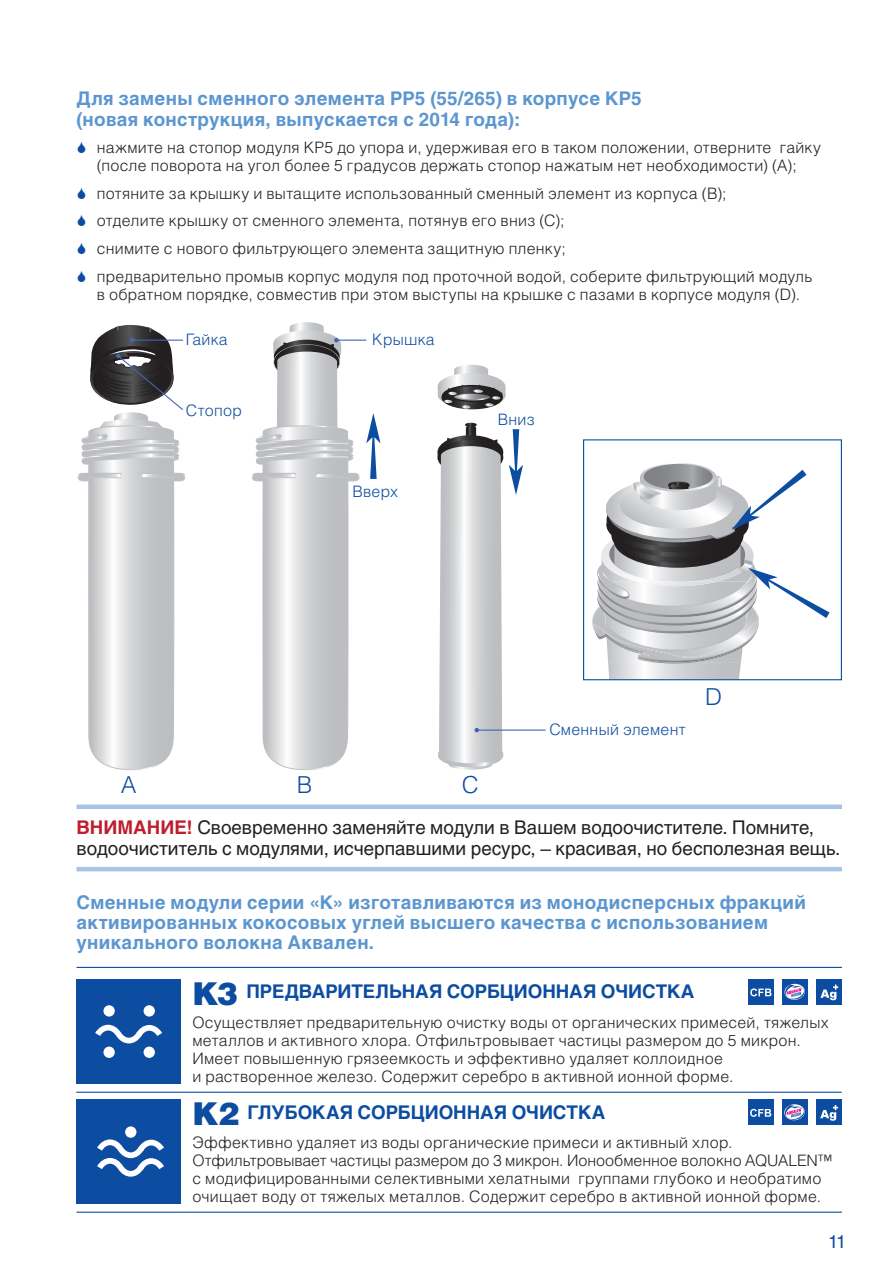
<style>
.page{position:relative;width:893px;height:1276px;background:#fff}
.page>*{position:absolute;margin:0;border:0;box-sizing:border-box;transform-origin:0 0}
.t1{font:300 23.4px "Helios";color:#0d4da1}
.t2{font:700 18.68px/20.2px "Helios";letter-spacing:.02em;color:#5c96d0}
.t3{font:18.68px/20.2px "Helios";color:#231f20}
.t4{font:700 18.68px "Helios";letter-spacing:-.005em;color:#0d4da1}
.t5{font:18px "Helios";color:#0d4da1}
.t6{font:300 15.75px/18px "Helios";letter-spacing:.02em;color:#231f20}
.t7{font:300 15.75px "Helios";letter-spacing:.02em;color:#0d4da1}
.s1{font-weight:700;color:#be1f2e}
.s2{font-family:"Helios Black C";font-weight:400;font-size:31.5px}
</style>
<div class="page">
<hr style="left:77px;top:867px;width:765px;height:4px;background:#aac3e4">
<div style="left:77px;top:804px;width:765px;height:5px;background:#aac3e4"></div>
<hr style="left:77px;top:967px;width:765px;height:1px;background:#0d4da1">
<div style="left:76px;top:979px;width:105px;height:104px;background:#0d4da1"></div>
<svg style="left:95px;top:1024px;width:67px;height:19px"></svg>
<div style="left:103px;top:1005px;width:12px;height:11px;background:#fff;border-radius:50%"></div>
<div style="left:144px;top:1005px;width:11px;height:11px;background:#fff;border-radius:50%"></div>
<div style="left:103px;top:1046px;width:12px;height:12px;background:#fff;border-radius:50%"></div>
<div style="left:144px;top:1046px;width:11px;height:12px;background:#fff;border-radius:50%"></div>
<hr style="left:76px;top:1091px;width:766px;height:1px;background:#0d4da1">
<div style="left:76px;top:1099px;width:105px;height:105px;background:#0d4da1"></div>
<svg style="left:97px;top:1139px;width:67px;height:37px"></svg>
<div style="left:125px;top:1126px;width:11px;height:11px;background:#fff;border-radius:50%"></div>
<div style="left:748px;top:979px;width:26px;height:26px;background:#0d4da1"></div>
<svg style="left:750px;top:988px;width:21px;height:8px"></svg>
<div style="left:782px;top:979px;width:26px;height:26px;background:#0d4da1"></div>
<svg style="left:784px;top:983px;width:21px;height:17px"></svg>
<svg style="left:785px;top:985px;width:20px;height:14px"></svg>
<div style="left:816px;top:979px;width:26px;height:26px;background:#0d4da1"></div>
<svg style="left:820px;top:984px;width:18px;height:16px"></svg>
<div style="left:748px;top:1099px;width:26px;height:26px;background:#0d4da1"></div>
<svg style="left:750px;top:1109px;width:21px;height:8px"></svg>
<div style="left:782px;top:1099px;width:26px;height:26px;background:#0d4da1"></div>
<svg style="left:785px;top:1105px;width:20px;height:15px"></svg>
<div style="left:816px;top:1099px;width:26px;height:26px;background:#0d4da1"></div>
<svg style="left:820px;top:1105px;width:18px;height:15px"></svg>
<svg style="left:438px;top:365px;width:68px;height:44px"></svg>
<svg style="left:583px;top:439px;width:259px;height:241px"></svg>
<svg style="left:366px;top:413px;width:14px;height:66px"></svg>
<svg style="left:509px;top:429px;width:14px;height:66px"></svg>
<svg style="left:597px;top:463px;width:233px;height:217px"></svg>
<hr style="left:477px;top:729px;width:69px;height:1px;background:#4365b0">
<svg style="left:437px;top:423px;width:66px;height:346px"></svg>
<hr style="left:336px;top:339px;width:30px;height:2px;background:#4365b0">
<svg style="left:252px;top:322px;width:108px;height:448px"></svg>
<svg style="left:78px;top:325px;width:108px;height:445px"></svg>
<hr style="left:77px;top:1211px;width:765px;height:1px;background:#0d4da1">
<p class="t2" style="left:77px;top:89px;width:567px">Для замены сменного элемента PP5 (55/265) в корпусе КР5 (новая конструкция, выпускается с 2014 года):</p>
<p class="t6" style="left:97px;top:138px;width:726px">нажмите на стопор модуля КР5 до упора и, удерживая его в таком положении, отверните гайку (после поворота на угол более 5 градусов держать стопор нажатым нет необходимости) (А);</p>
<p class="t6" style="left:97px;top:179px;width:717px;line-height:27.4px">потяните за крышку и вытащите использованный сменный элемент из корпуса (B);<br>отделите крышку от сменного элемента, потянув его вниз (C);<br>снимите с нового фильтрующего элемента защитную пленку;<br>предварительно промыв корпус модуля под проточной водой, соберите фильтрующий модуль</p>
<p class="t6" style="left:97px;top:285px;width:705px">в обратном порядке, совместив при этом выступы на крышке с пазами в корпусе модуля (D).</p>
<p class="t7" style="left:186px;top:330px;width:43px">Гайка</p>
<p class="t7" style="left:372px;top:330px;width:64px">Крышка</p>
<p class="t7" style="left:186px;top:401px;width:57px">Стопор</p>
<p class="t7" style="left:352px;top:482px;width:47px">Вверх</p>
<p class="t7" style="left:498px;top:410px;width:38px">Вниз</p>
<h1 class="t1" style="left:121px;top:771px;width:16px">А</h1>
<h1 class="t1" style="left:297px;top:771px;width:17px">В</h1>
<h1 class="t1" style="left:462px;top:771px;width:16px">С</h1>
<p class="t7" style="left:549px;top:720px;width:138px">Сменный элемент</p>
<h1 class="t1" style="left:705px;top:682px;width:18px">D</h1>
<p class="t3" style="left:77px;top:817px;width:765px"><span class="s1">ВНИМАНИЕ!</span> Своевременно заменяйте модули в Вашем водоочистителе. Помните, водоочиститель с модулями, исчерпавшими ресурс, – красивая, но бесполезная вещь.</p>
<p class="t2" style="left:77px;top:892px;width:731px">Сменные модули серии «К» изготавливаются из монодисперсных фракций активированных кокосовых углей высшего качества с использованием уникального волокна Аквален.</p>
<p class="t4" style="left:192px;top:980px;width:504px"><span class="s2">к3</span> ПРЕДВАРИТЕЛЬНАЯ СОРБЦИОННАЯ ОЧИСТКА</p>
<p class="t6" style="left:192px;top:1013px;width:638px">Осуществляет предварительную очистку воды от органических примесей, тяжелых металлов и активного хлора. Отфильтровывает частицы размером до 5 микрон.<br>И меет повышенную грязеемкость и эффективно удаляет коллоидное<br>и растворенное железо. Содержит серебро в активной ионной форме.</p>
<p class="t4" style="left:192px;top:1101px;width:415px"><span class="s2">к2</span> ГЛУБОКАЯ СОРБЦИОННАЯ ОЧИСТКА</p>
<p class="t6" style="left:192px;top:1133px;width:642px">Эффективно удаляет из воды органические примеси и активный хлор.<br>Отфильтровывает частицы размером до 3 микрон. Ионообменное волокно AQUALEN™ с модифицированными селективными хелатными группами глубоко и необратимо очищает воду от тяжелых металлов. Содержит серебро в активной ионной форме.</p>
<p class="t5" style="left:828px;top:1230px;width:20px">11</p>
</div>
